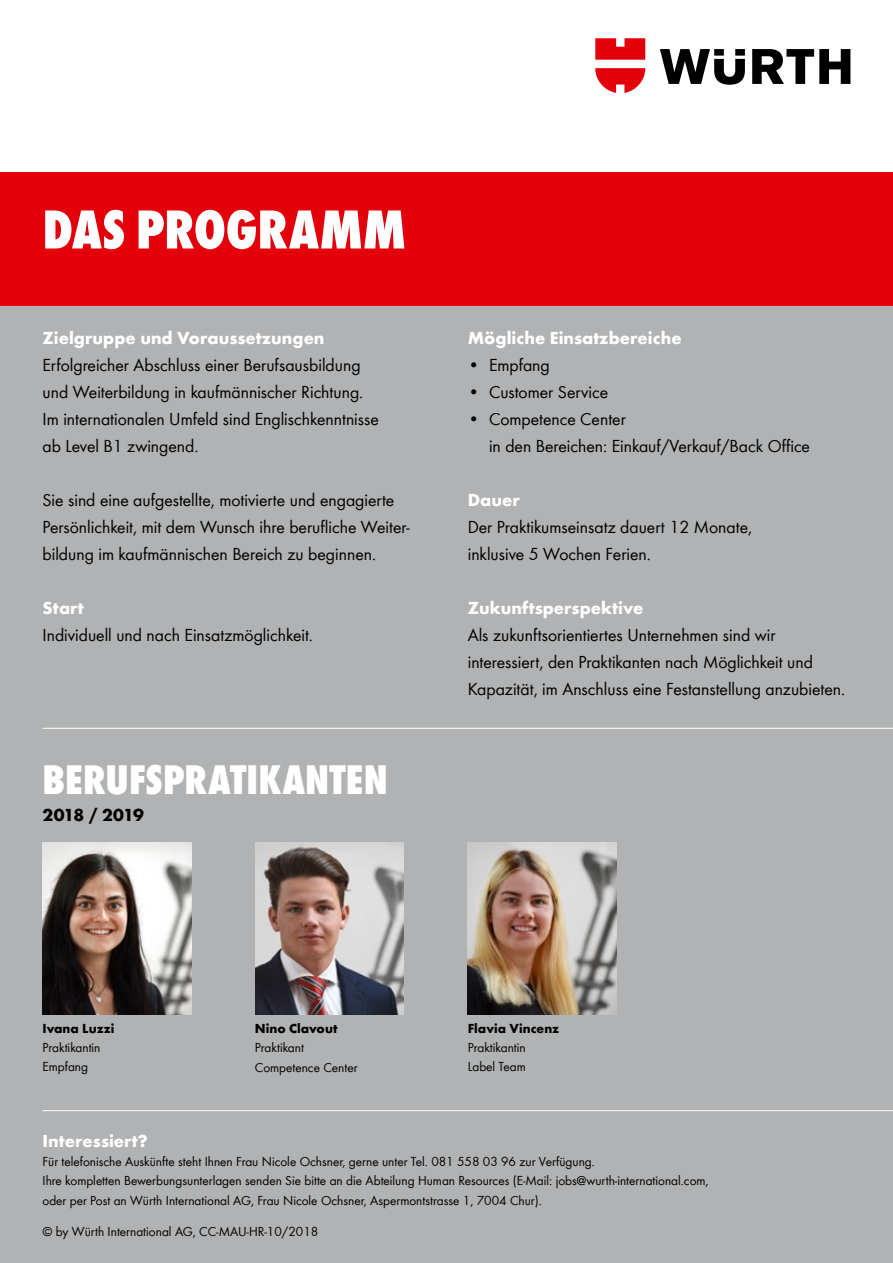
<style>
.page{position:relative;width:893px;height:1263px;background:#fff}
.page>*{position:absolute;margin:0;border:0;box-sizing:border-box;transform-origin:0 0}
.t1{font:800 condensed 57px "Wuerth";letter-spacing:-.005em;color:#fff}
.t2{font:800 condensed 42.75px "Wuerth";color:#fff}
.t3{font:18px/27px "Wuerth";color:#000}
.t4{font:700 18px "Wuerth";color:#fff}
.t5{font:700 18px "Wuerth";letter-spacing:-.05em;color:#000}
.t6{font:13.5px/19.2px "Wuerth";color:#000}
.t7{font:700 13.5px "Wuerth";color:#000}
</style>
<div class="page">
<svg style="left:660px;top:49px;width:190px;height:36px"></svg>
<svg style="left:595px;top:38px;width:50px;height:55px"></svg>
<div style="left:0;top:172px;width:893px;height:158px;background:#e3000b"></div>
<div style="left:0;top:306px;width:893px;height:865px;background:#b1b2b3"></div>
<div style="left:0;top:1111px;width:893px;height:152px;background:#b1b2b3"></div>
<img style="left:43px;top:842px;width:148px;height:172px">
<img style="left:468px;top:842px;width:149px;height:172px">
<img style="left:255px;top:842px;width:149px;height:172px">
<hr style="left:43px;top:728px;width:850px;height:1px;background:#fff">
<hr style="left:43px;top:1110px;width:850px;height:1px;background:#fff">
<h1 class="t1" style="left:43px;top:189px;width:365px">DAS PROGRAMM</h1>
<p class="t4" style="left:43px;top:324px;width:284px">Zielgruppe und Voraussetzungen</p>
<p class="t3" style="left:43px;top:350px;width:338px">Erfolgreicher Abschluss einer Berufsausbildung und Weiterbildung in kaufmännischer Richtung.<br>Im internationalen Umfeld sind Englischkenntnisse ab Level B1 zwingend.</p>
<p class="t3" style="left:43px;top:486px;width:369px">Sie sind eine aufgestellte, motivierte und engagierte<br>Persönlichkeit, mit dem Wunsch ihre berufliche Weiter&shy;bildung im kaufmännischen Bereich zu beginnen.</p>
<p class="t4" style="left:43px;top:595px;width:43px">Start</p>
<p class="t3" style="left:43px;top:621px;width:272px">Individuell und nach Einsatzmöglichkeit.</p>
<h2 class="t2" style="left:43px;top:749px;width:347px">BERUFSPRATIKANTEN</h2>
<p class="t5" style="left:43px;top:802px;width:103px">2018 / 2019</p>
<p class="t4" style="left:468px;top:324px;width:215px">Mögliche Einsatzbereiche</p>
<p class="t3" style="left:468px;top:350px;width:84px">• Empfang</p>
<p class="t3" style="left:468px;top:377px;width:142px">• Customer Service</p>
<p class="t3" style="left:489px;top:404px;width:323px;text-indent:-21px">• Competence Center<br>in den Bereichen: Einkauf/Verkauf/Back Office</p>
<p class="t4" style="left:468px;top:487px;width:54px">Dauer</p>
<p class="t3" style="left:468px;top:513px;width:286px">Der Praktikumseinsatz dauert 12 Monate, inklusive 5 Wochen Ferien.</p>
<p class="t4" style="left:468px;top:595px;width:177px">Zukunftsperspektive</p>
<p class="t3" style="left:468px;top:621px;width:379px">Als zukunftsorientiertes Unternehmen sind wir interessiert, den Praktikanten nach Möglichkeit und<br>Kapazität, im Anschluss eine Festanstellung anzubieten.</p>
<p class="t7" style="left:43px;top:1018px;width:73px">Ivana Luzzi</p>
<p class="t6" style="left:43px;top:1037px;width:60px">Praktikantin<br>Empfang</p>
<p class="t7" style="left:255px;top:1019px;width:84px">Nino Clavout</p>
<p class="t6" style="left:255px;top:1038px;width:104px">Praktikant<br>Competence Center</p>
<p class="t7" style="left:468px;top:1018px;width:93px">Flavia Vincenz</p>
<p class="t6" style="left:468px;top:1037px;width:60px">Praktikantin<br>Label Team</p>
<p class="t4" style="left:43px;top:1128px;width:107px">Interessiert?</p>
<p class="t6" style="left:43px;top:1151px;width:668px">Für telefonische Auskünfte steht Ihnen Frau Nicole Ochsner, gerne unter Tel. 081 558 03 96 zur Verfügung.<br>Ihre kompletten Bewerbungsunterlagen senden Sie bitte an die Abteilung Human Resources (E-Mail: jobs@wurth-international.com, oder per Post an Würth International AG, Frau Nicole Ochsner, Aspermontstrasse 1, 7004 Chur).</p>
<p class="t6" style="left:43px;top:1222px;width:277px">© by Würth International AG, CC-MAU-HR-10/2018</p>
</div>
